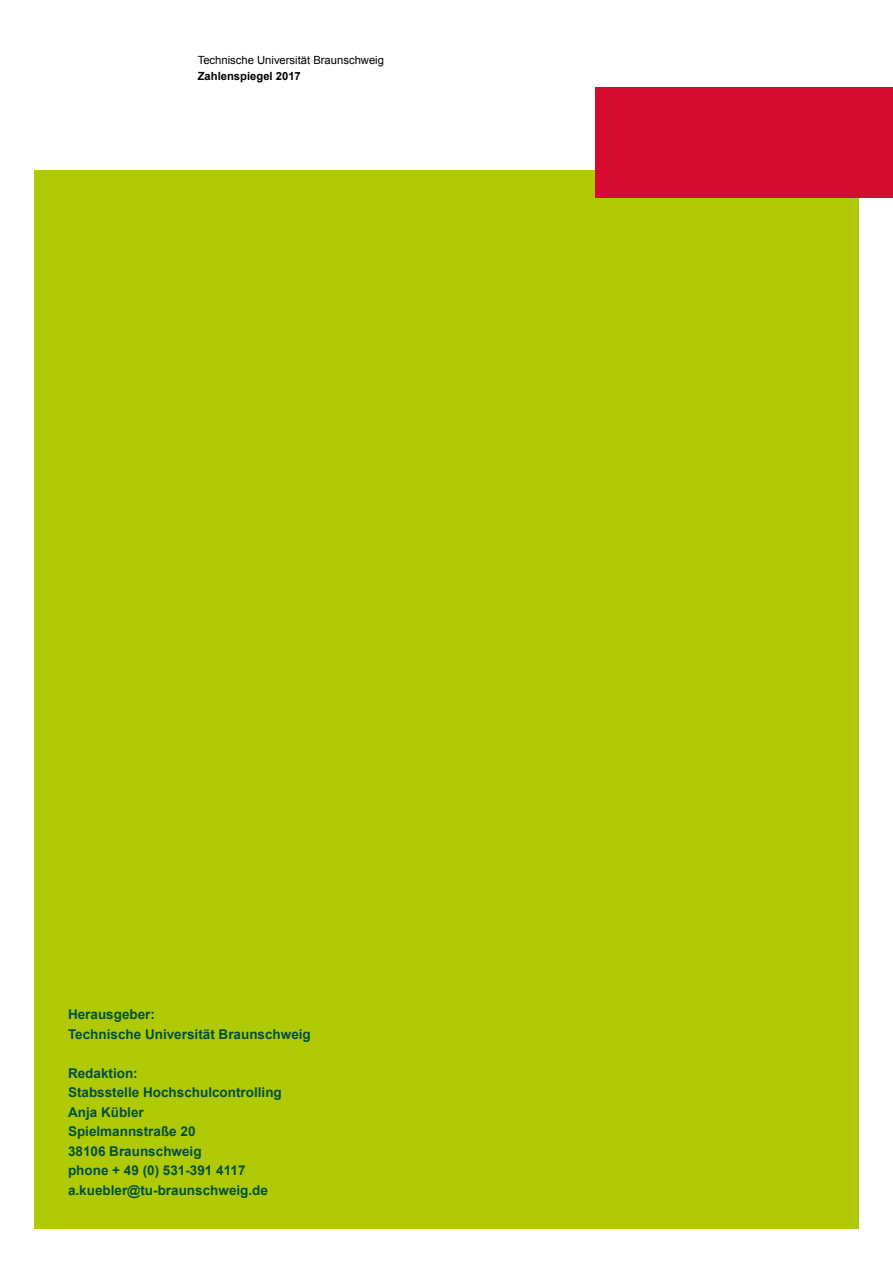
<style>
.page{position:relative;width:893px;height:1263px;background:#fff}
.page>*{position:absolute;margin:0;border:0;box-sizing:border-box;transform-origin:0 0}
.t1{font:700 13.5px/19.5px "Arial";color:#004f41}
.t2{font:11.25px "Arial";color:#000}
.t3{font:700 11.25px "Arial";color:#000}
</style>
<div class="page">
<div style="left:34px;top:170px;width:825px;height:1059px;background:#afca05"></div>
<div style="left:595px;top:87px;width:298px;height:111px;background:#d50c2f"></div>
<p class="t2" style="left:198px;top:53px;width:188px">Technische Universität Braunschweig</p>
<p class="t3" style="left:198px;top:69px;width:105px">Zahlenspiegel 2017</p>
<p class="t1" style="left:68px;top:1005px;width:244px">Herausgeber:<br>Technische Universität Braunschweig</p>
<p class="t1" style="left:68px;top:1064px;width:215px">Redaktion:<br>Stabsstelle Hochschulcontrolling<br>Anja Kübler<br>Spielmannstraße 20<br>38106 Braunschweig<br>phone + 49 (0) 531-391 4117 a.kuebler@tu-braunschweig.de</p>
</div>
